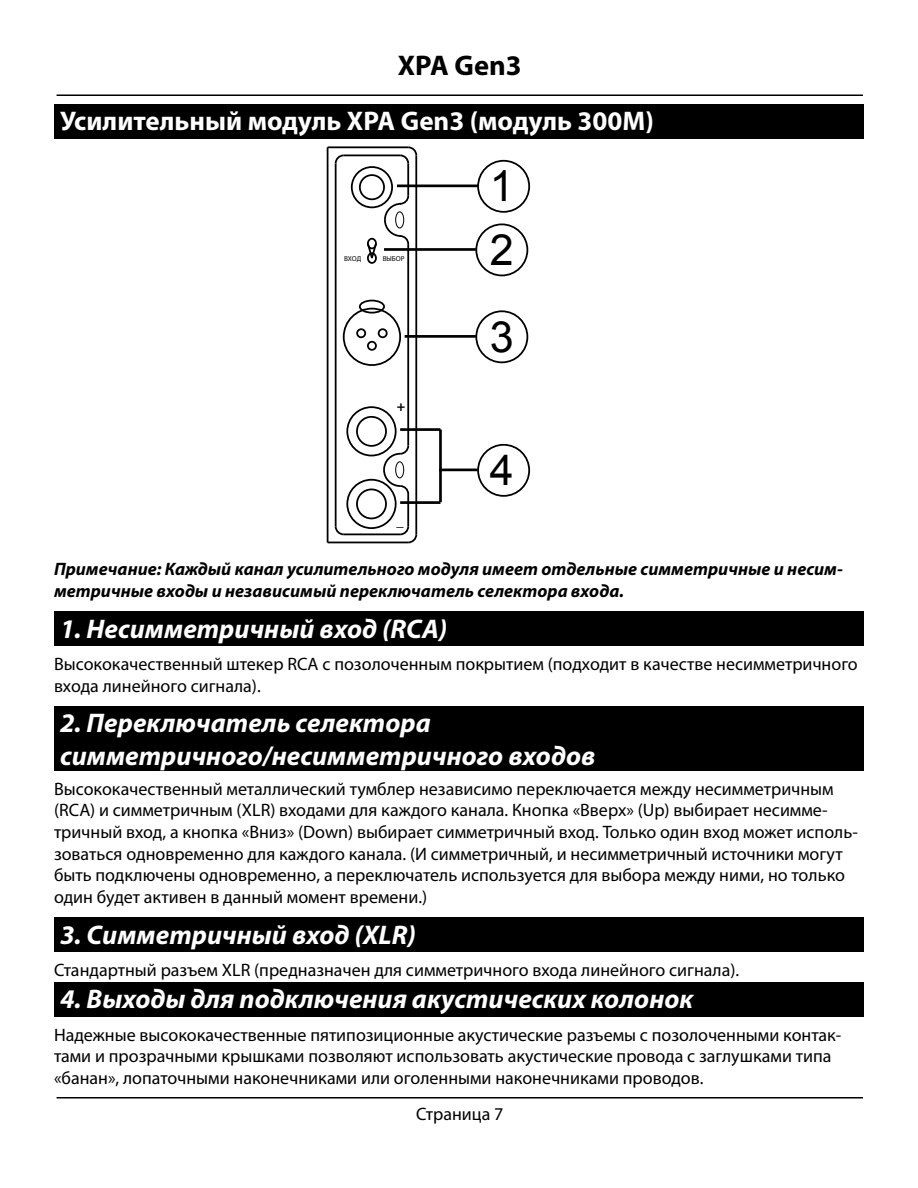
<style>
.page{position:relative;width:918px;height:1188px;background:#fff}
.page>*{position:absolute;margin:0;border:0;box-sizing:border-box;transform-origin:0 0}
.t1{font:43.05px "Arial";color:#000}
.t2{font:700 28.5px "Myriad Pro";color:#000}
.t3{font:italic 700 27px/32.4px "Myriad Pro";color:#fff}
.t4{font:700 27px "Myriad Pro";color:#fff}
.t5{font:18px/21.6px "Myriad Pro";color:#000}
.t6{font:italic 700 18px/21.6px "Myriad Pro";color:#000}
.t7{font:700 14.4px "Myriad Pro";color:#000}
.t8{font:7.2px "Myriad Pro";color:#000}
</style>
<div class="page">
<hr style="left:57px;top:94px;width:806px;height:2px;background:#000">
<hr style="left:57px;top:1097px;width:806px;height:2px;background:#000">
<div style="left:54px;top:104px;width:810px;height:35px;background:#000"></div>
<div style="left:477px;top:160px;width:53px;height:53px;border:2px solid #000;border-radius:50%"></div>
<div style="left:475px;top:310px;width:53px;height:53px;border:2px solid #000;border-radius:50%"></div>
<div style="left:475px;top:223px;width:53px;height:53px;border:2px solid #000;border-radius:50%"></div>
<div style="left:477px;top:444px;width:53px;height:53px;border:2px solid #000;border-radius:50%"></div>
<hr style="left:397px;top:185px;width:81px;height:2px;background:#000">
<hr style="left:384px;top:248px;width:92px;height:3px;background:#000">
<hr style="left:405px;top:335px;width:71px;height:3px;background:#000">
<hr style="left:439px;top:469px;width:39px;height:2px;background:#000">
<hr style="left:400px;top:428px;width:40px;height:3px;background:#000">
<hr style="left:400px;top:501px;width:40px;height:3px;background:#000">
<hr style="left:439px;top:430px;width:3px;height:72px;background:#000">
<hr style="left:327px;top:147px;width:1px;height:395px;background:#000">
<hr style="left:328px;top:146px;width:80px;height:2px;background:#000">
<svg style="left:382px;top:444px;width:28px;height:52px"></svg>
<hr style="left:415px;top:155px;width:2px;height:379px;background:#000">
<hr style="left:328px;top:542px;width:80px;height:1px;background:#000">
<svg style="left:398px;top:146px;width:20px;height:19px"></svg>
<svg style="left:398px;top:525px;width:20px;height:19px"></svg>
<svg style="left:334px;top:525px;width:12px;height:11px"></svg>
<svg style="left:334px;top:154px;width:12px;height:11px"></svg>
<hr style="left:335px;top:163px;width:2px;height:363px;background:#000">
<hr style="left:344px;top:533px;width:56px;height:2px;background:#000">
<hr style="left:407px;top:494px;width:2px;height:32px;background:#000">
<hr style="left:407px;top:244px;width:2px;height:202px;background:#000">
<hr style="left:407px;top:163px;width:2px;height:33px;background:#000">
<hr style="left:344px;top:155px;width:56px;height:1px;background:#000">
<div style="left:395px;top:461px;width:9px;height:17px;border:1px solid #000;border-radius:50%"></div>
<div style="left:359px;top:174px;width:26px;height:26px;border:2px solid #000;border-radius:50%"></div>
<div style="left:351px;top:166px;width:42px;height:42px;border:2px solid #000;border-radius:50%"></div>
<div style="left:343px;top:308px;width:58px;height:58px;border:2px solid #000;border-radius:50%"></div>
<div style="left:356px;top:328px;width:10px;height:10px;border:2px solid #000;border-radius:50%"></div>
<div style="left:378px;top:328px;width:10px;height:10px;border:2px solid #000;border-radius:50%"></div>
<div style="left:367px;top:341px;width:10px;height:10px;border:2px solid #000;border-radius:50%"></div>
<div style="left:359px;top:300px;width:26px;height:14px;border:2px solid #000;border-radius:50%"></div>
<div style="left:356px;top:416px;width:31px;height:31px;border:2px solid #000;border-radius:50%"></div>
<div style="left:346px;top:406px;width:51px;height:50px;border:2px solid #000;border-radius:50%"></div>
<div style="left:356px;top:489px;width:31px;height:30px;border:2px solid #000;border-radius:50%"></div>
<div style="left:346px;top:479px;width:51px;height:50px;border:2px solid #000;border-radius:50%"></div>
<div style="left:367px;top:252px;width:10px;height:12px;border:2px solid #000;border-radius:50%"></div>
<svg style="left:366px;top:194px;width:44px;height:66px"></svg>
<div style="left:54px;top:611px;width:810px;height:35px;background:#000"></div>
<div style="left:54px;top:706px;width:810px;height:65px;background:#000"></div>
<div style="left:54px;top:917px;width:810px;height:35px;background:#000"></div>
<div style="left:54px;top:982px;width:810px;height:35px;background:#000"></div>
<h2 class="t2" style="left:398px;top:47px;width:125px">XPA Gen3</h2>
<h3 class="t4" style="left:60px;top:104px;width:595px">Усилительный модуль XPA Gen3 (модуль 300M)</h3>
<h1 class="t1" style="left:490px;top:157px;width:25px">1</h1>
<p class="t8" style="left:344px;top:254px;width:19px">ВХОД</p>
<p class="t8" style="left:383px;top:254px;width:23px">ВЫБОР</p>
<p class="t7" style="left:397px;top:397px;width:10px">+</p>
<h1 class="t1" style="left:490px;top:220px;width:25px">2</h1>
<h1 class="t1" style="left:490px;top:307px;width:25px">3</h1>
<h1 class="t1" style="left:490px;top:441px;width:25px">4</h1>
<p class="t7" style="left:397px;top:512px;width:9px">_</p>
<p class="t6" style="left:54px;top:558px;width:790px">Примечание: Каждый канал усилительного модуля имеет отдельные симметричные и несим&shy;метричные входы и независимый переключатель селектора входа.</p>
<h3 class="t3" style="left:60px;top:611px;width:389px">1. Несимметричный вход (RCA)</h3>
<p class="t5" style="left:54px;top:653px;width:805px">Высококачественный штекер RCA с позолоченным покрытием (подходит в качестве несимметричного входа линейного сигнала).</p>
<h3 class="t3" style="left:60px;top:706px;width:537px">2. Переключатель селектора симметричного/несимметричного входов</h3>
<p class="t5" style="left:54px;top:778px;width:805px">Высококачественный металлический тумблер независимо переключается между несимметричным (RCA) и симметричным (XLR) входами для каждого канала. Кнопка «Вверх» (Up) выбирает несимме&shy;тричный вход, а кнопка «Вниз» (Down) выбирает симметричный вход. Только один вход может исполь&shy;зоваться одновременно для каждого канала. (И симметричный, и несимметричный источники могут быть подключены одновременно, а переключатель используется для выбора между ними, но только один будет активен в данный момент времени.)</p>
<h3 class="t3" style="left:60px;top:918px;width:357px">3. Симметричный вход (XLR)</h3>
<p class="t5" style="left:54px;top:959px;width:687px">Стандартный разъем XLR (предназначен для симметричного входа линейного сигнала).</p>
<h3 class="t3" style="left:60px;top:982px;width:635px">4. Выходы для подключения акустических колонок</h3>
<p class="t5" style="left:54px;top:1024px;width:789px">Надежные высококачественные пятипозиционные акустические разъемы с позолоченными контак&shy;тами и прозрачными крышками позволяют использовать акустические провода с заглушками типа «банан», лопаточными наконечниками или оголенными наконечниками проводов.</p>
<p class="t5" style="left:416px;top:1103px;width:89px">Страница 7</p>
</div>
